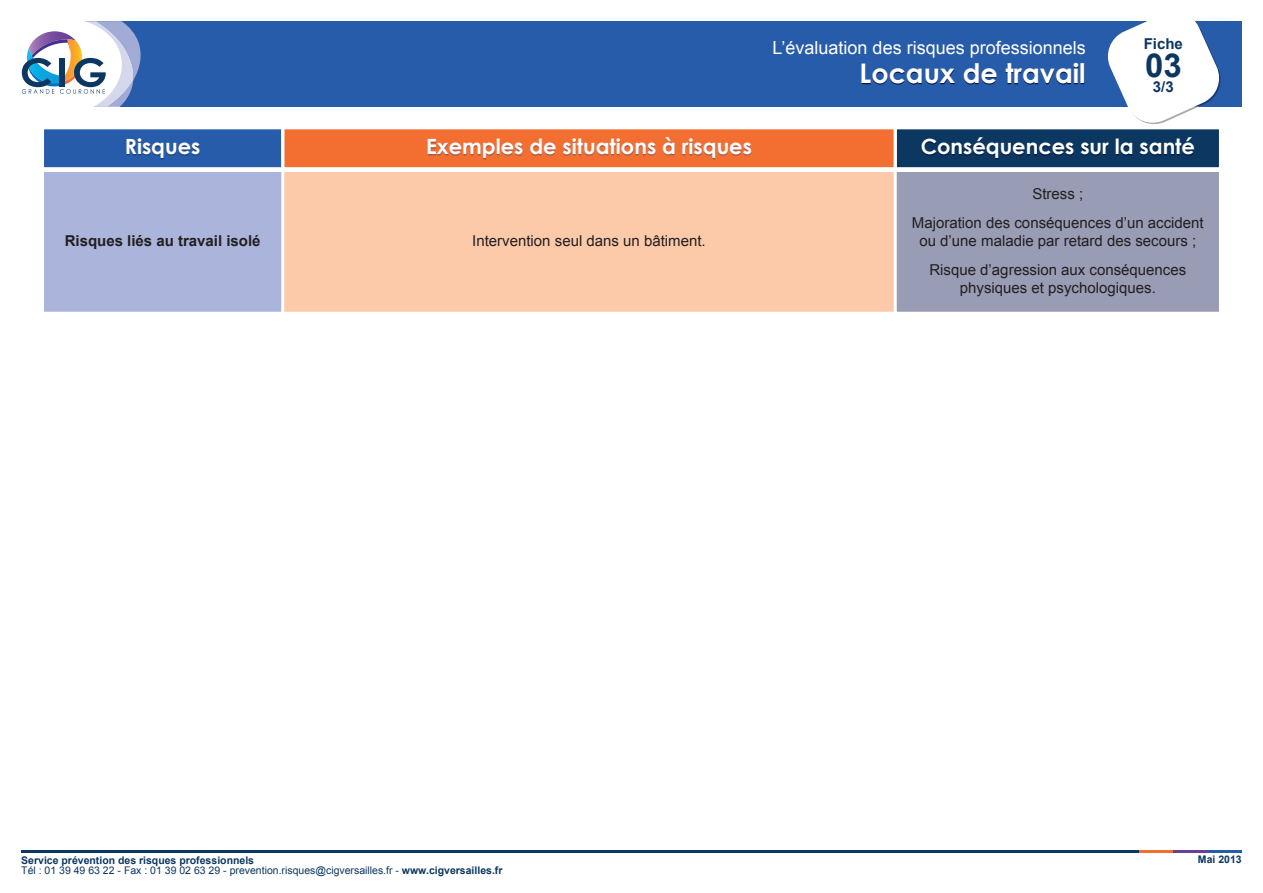
<style>
.page{position:relative;width:1263px;height:893px;background:#fff}
.page>*{position:absolute;margin:0;border:0;box-sizing:border-box;transform-origin:0 0}
.t1{font:700 33px "Arial";color:#0c3761}
.t2{font:700 27px "Century Gothic";color:#fff}
.t3{font:700 21px "Century Gothic";color:#fff}
.t4{font:18px "Arial";color:#fff}
.t5{font:15px/28.8px "Arial";color:#231f20;text-align:center}
.t6{font:700 15px "Arial";color:#231f20}
.t7{font:700 15px "Arial";color:#0c3761}
.t8{font:10.5px "Arial";color:#0c3761}
.t9{font:700 10.5px "Arial";color:#0c3761}
.s1{font-weight:700}
</style>
<div class="page">
<div style="left:56px;top:21px;width:1186px;height:85px;background:#275caa"></div>
<svg style="left:21px;top:21px;width:121px;height:86px"></svg>
<div style="left:44px;top:172px;width:237px;height:140px;background:#abb4da"></div>
<div style="left:43px;top:170px;width:240px;height:143px;border:2px solid #fff"></div>
<div style="left:284px;top:172px;width:610px;height:140px;background:#fcc9a9"></div>
<div style="left:283px;top:170px;width:612px;height:143px;border:2px solid #fff"></div>
<div style="left:897px;top:172px;width:322px;height:140px;background:#989cb4"></div>
<div style="left:895px;top:170px;width:325px;height:143px;border:2px solid #fff"></div>
<div style="left:44px;top:129px;width:237px;height:38px;background:#275caa"></div>
<div style="left:284px;top:129px;width:610px;height:38px;background:#f36e31"></div>
<svg style="left:127px;top:140px;width:73px;height:20px"></svg>
<svg style="left:428px;top:140px;width:128px;height:20px"></svg>
<div style="left:43px;top:128px;width:240px;height:41px;border:2px solid #fff"></div>
<div style="left:283px;top:128px;width:612px;height:41px;border:2px solid #fff"></div>
<div style="left:897px;top:129px;width:322px;height:38px;background:#0c3761"></div>
<svg style="left:922px;top:138px;width:103px;height:22px"></svg>
<div style="left:895px;top:128px;width:325px;height:41px;border:2px solid #fff"></div>
<hr style="left:21px;top:850px;width:1129px;height:3px;background:#0c3761">
<hr style="left:1140px;top:850px;width:34px;height:3px;background:#f36e31">
<hr style="left:1174px;top:850px;width:34px;height:3px;background:#6b3e98">
<hr style="left:1208px;top:850px;width:34px;height:3px;background:#275caa">
<svg style="left:1104px;top:18px;width:119px;height:107px"></svg>
<svg style="left:862px;top:64px;width:176px;height:21px"></svg>
<p class="t4" style="left:772px;top:38px;width:315px">L’évaluation des risques professionnels</p>
<h2 class="t2" style="left:859px;top:56px;width:228px">Locaux de travail</h2>
<p class="t7" style="left:1144px;top:35px;width:41px">Fiche</p>
<h1 class="t1" style="left:1145px;top:48px;width:38px">03</h1>
<p class="t7" style="left:1153px;top:79px;width:22px">3/3</p>
<h3 class="t3" style="left:125px;top:133px;width:77px">Risques</h3>
<h3 class="t3" style="left:426px;top:133px;width:327px">Exemples de situations à risques</h3>
<h3 class="t3" style="left:921px;top:133px;width:276px">Conséquences sur la santé</h3>
<p class="t6" style="left:65px;top:232px;width:197px">Risques liés au travail isolé</p>
<p class="t5" style="left:472px;top:226px;width:235px">Intervention seul dans un bâtiment.</p>
<p class="t5" style="left:912px;top:179px;width:293px">Stress ;<br>Majoration des conséquences d’un accident</p>
<p class="t5" style="left:919px;top:226px;width:278px">ou d’une maladie par retard des secours ;<br>Risque d’agression aux conséquences</p>
<p class="t5" style="left:960px;top:273px;width:197px">physiques et psychologiques.</p>
<p class="t9" style="left:21px;top:855px;width:234px">Service prévention des risques professionnels</p>
<p class="t8" style="left:21px;top:864px;width:483px">Tél : 01 39 49 63 22 - Fax : 01 39 02 63 29 - prevention.risques@cigversailles.fr - <span class="s1">www.cigversailles.fr</span></p>
<p class="t9" style="left:1198px;top:854px;width:45px">Mai 2013</p>
</div>
